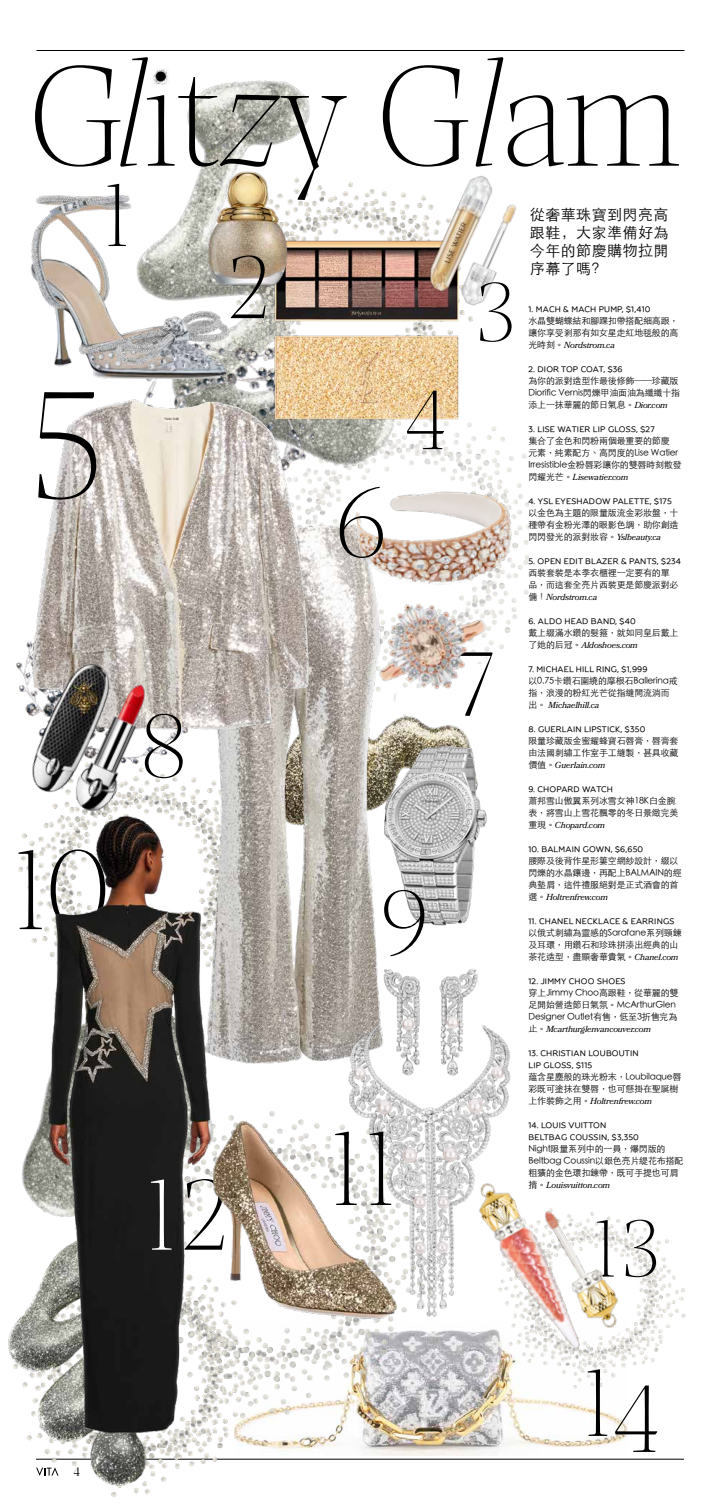
<style>
.page{position:relative;width:720px;height:1512px;background:#fff}
.page>*{position:absolute;margin:0;border:0;box-sizing:border-box;transform-origin:0 0}
.t1{font:300 163.6px "Prospectus L";color:#000}
.t2{font:300 151.8px "Prospectus L";color:#000}
.t3{font:300 121.4px "Prospectus L";color:#000}
.t4{font:300 112.6px "Prospectus L";color:#000}
.t5{font:300 106.9px "Prospectus L";color:#000}
.t6{font:300 102.2px "Prospectus L";color:#000}
.t7{font:300 100px "Prospectus L";color:#000}
.t8{font:300 97.1px "Prospectus L";color:#000}
.t9{font:300 95.5px "Prospectus L";color:#000}
.t10{font:300 90px "Prospectus L";color:#000}
.t11{font:300 86.8px "Prospectus L";color:#000}
.t12{font:300 15px/18px "ST Heiti SC";letter-spacing:.03em;color:#000;text-align:justify}
.t13{font:13px "Prospectus L";color:#000}
.t14{font:300 9px/12px "ST Heiti TC";letter-spacing:-.02em;color:#000}
.t15{font:italic 8.8px "Bookmania";letter-spacing:-.02em;color:#000}
.t16{font:600 8px/12px "Grover";letter-spacing:.02em;color:#000}
.s1{font-style:italic}
.s2{font-family:"ST Heiti TC";font-weight:300;font-style:normal;font-size:9px}
.s3{font-family:"Bookmania";font-weight:400;font-style:italic;font-size:8.8px}
</style>
<div class="page">
<hr style="left:36px;top:1459px;width:648px;height:1px;background:#000">
<hr style="left:36px;top:50px;width:648px;height:1px;background:#000">
<img style="left:263px;top:1341px;width:365px;height:115px">
<img style="left:658px;top:1239px;width:28px;height:111px">
<img style="left:18px;top:774px;width:189px;height:116px">
<img style="left:263px;top:1324px;width:178px;height:98px">
<img style="left:111px;top:1358px;width:152px;height:139px">
<img style="left:22px;top:1111px;width:312px;height:247px">
<img style="left:36px;top:50px;width:493px;height:506px">
<img style="left:317px;top:424px;width:25px;height:92px">
<img style="left:214px;top:164px;width:263px;height:231px">
<img style="left:384px;top:728px;width:85px;height:105px">
<img style="left:251px;top:214px;width:232px;height:210px">
<img style="left:207px;top:516px;width:177px;height:548px">
<img style="left:26px;top:395px;width:291px;height:375px">
<img style="left:20px;top:654px;width:144px;height:167px">
<img style="left:207px;top:169px;width:82px;height:122px">
<img style="left:416px;top:166px;width:113px;height:145px">
<img style="left:343px;top:572px;width:166px;height:156px">
<img style="left:26px;top:182px;width:222px;height:223px">
<img style="left:8px;top:1231px;width:183px;height:255px">
<img style="left:351px;top:484px;width:164px;height:107px">
<img style="left:30px;top:807px;width:203px;height:632px">
<img style="left:385px;top:740px;width:102px;height:186px">
<img style="left:382px;top:968px;width:96px;height:58px">
<img style="left:340px;top:1026px;width:171px;height:315px">
<img style="left:460px;top:1146px;width:198px;height:244px">
<img style="left:152px;top:68px;width:17px;height:17px">
<img style="left:206px;top:1122px;width:192px;height:202px">
<h2 class="t2" style="left:28px;top:7px;width:654px">G<span class="s1">l</span>it<span class="s1">z</span>y G<span class="s1">l</span>am</h2>
<h3 class="t9" style="left:105px;top:146px;width:25px">1</h3>
<h3 class="t12" style="left:530px;top:204px;width:140px">從奢華珠寶到閃亮高跟鞋，大家準備好為今年的節慶購物拉開序幕了嗎？</h3>
<h3 class="t9" style="left:228px;top:219px;width:44px">2</h3>
<h3 class="t10" style="left:476px;top:247px;width:42px">3</h3>
<p class="t16" style="left:528px;top:303px;width:124px">1. MACH &amp; MACH PUMP, $1,410</p>
<p class="t14" style="left:528px;top:313px;width:152px">水晶雙蝴蝶結和腳踝扣帶搭配細高跟，讓你享受剎那有如女星走紅地毯般的高</p>
<p class="t15" style="left:528px;top:339px;width:88px"><span class="s2">光時刻。</span>Nordstrom.ca</p>
<p class="t16" style="left:528px;top:363px;width:96px">2. DIOR TOP COAT, $36</p>
<p class="t14" style="left:528px;top:373px;width:153px">為你的派對造型作最後修飾──珍藏版<br>Diorific Vernis閃爍甲油面油為纖纖十指添上一抹華麗的節日氣息。<span class="s3">Dior.com</span></p>
<p class="t16" style="left:528px;top:423px;width:128px">3. LISE WATIER LIP GLOSS, $27</p>
<p class="t14" style="left:528px;top:433px;width:155px">集合了金色和閃粉兩個最重要的節慶<br>元素，純素配方、高閃度的Lise Watier<br>Irresistible金粉唇彩讓你的雙唇時刻散發</p>
<p class="t15" style="left:528px;top:471px;width:101px"><span class="s2">閃耀光芒。</span>Lisewatier.com</p>
<p class="t16" style="left:528px;top:495px;width:145px">4. YSL EYESHADOW PALETTE, $175</p>
<p class="t14" style="left:528px;top:505px;width:152px">以金色為主題的限量版流金彩妝盤，十種帶有金粉光澤的眼影色調，助你創造</p>
<p class="t15" style="left:528px;top:531px;width:134px"><span class="s2">閃閃發光的派對妝容。</span>Yslbeauty.ca</p>
<p class="t16" style="left:528px;top:555px;width:154px">5. OPEN EDIT BLAZER &amp; PANTS, $234</p>
<p class="t14" style="left:528px;top:565px;width:152px">西裝套裝是本季衣櫃裡一定要有的單品，而這套全亮片西裝更是節慶派對必</p>
<p class="t15" style="left:528px;top:591px;width:70px"><span class="s2">備！</span>Nordstrom.ca</p>
<p class="t16" style="left:528px;top:615px;width:109px">6. ALDO HEAD BAND, $40</p>
<p class="t14" style="left:528px;top:625px;width:152px">戴上綴滿水鑽的髮箍，就如同皇后戴上</p>
<p class="t15" style="left:528px;top:639px;width:111px"><span class="s2">了她的后冠。</span>Aldoshoes.com</p>
<p class="t16" style="left:528px;top:663px;width:121px">7. MICHAEL HILL RING, $1,999</p>
<p class="t14" style="left:528px;top:673px;width:151px">以0.75卡鑽石圍繞的摩根石Ballerina戒指，浪漫的粉紅光芒從指縫間流淌而</p>
<p class="t15" style="left:528px;top:699px;width:72px"><span class="s2">出。</span> Michaelhill.ca</p>
<p class="t16" style="left:528px;top:723px;width:118px">8. GUERLAIN LIPSTICK, $350</p>
<p class="t14" style="left:528px;top:733px;width:152px">限量珍藏版金蜜耀蜂寶石唇膏，唇膏套由法國刺繡工作室手工縫製，甚具收藏</p>
<p class="t15" style="left:528px;top:759px;width:78px"><span class="s2">價值。</span>Guerlain.com</p>
<p class="t16" style="left:528px;top:783px;width:86px">9. CHOPARD WATCH</p>
<p class="t14" style="left:528px;top:793px;width:152px">蕭邦雪山傲翼系列冰雪女神18K白金腕表，將雪山上雪花飄零的冬日景緻完美</p>
<p class="t15" style="left:528px;top:819px;width:78px"><span class="s2">重現。</span>Chopard.com</p>
<p class="t16" style="left:528px;top:843px;width:116px">10. BALMAIN GOWN, $6,650</p>
<p class="t14" style="left:528px;top:853px;width:155px">腰際及後背作星形簍空網紗設計，綴以閃爍的水晶鑲邊，再配上BALMAIN的經典墊肩，這件禮服絕對是正式酒會的首</p>
<p class="t15" style="left:528px;top:891px;width:81px"><span class="s2">選。</span>Holtrenfrew.com</p>
<p class="t16" style="left:528px;top:915px;width:147px">11. CHANEL NECKLACE &amp; EARRINGS</p>
<p class="t14" style="left:528px;top:925px;width:155px">以俄式刺繡為靈感的Sarafane系列頸鍊及耳環，用鑽石和珍珠拼湊出經典的山茶花造型，盡顯奢華貴氣。<span class="s3">Chanel.com</span></p>
<p class="t16" style="left:528px;top:975px;width:99px">12. JIMMY CHOO SHOES</p>
<p class="t14" style="left:528px;top:985px;width:152px">穿上Jimmy Choo高跟鞋，從華麗的雙足開始營造節日氣氛。McArthurGlen<br>Designer Outlet有售，低至3折售完為</p>
<p class="t15" style="left:528px;top:1023px;width:124px"><span class="s2">止。</span>Mcarthurglenvancouver.com</p>
<p class="t16" style="left:528px;top:1047px;width:112px">13. CHRISTIAN LOUBOUTIN<br>LIP GLOSS, $115</p>
<p class="t14" style="left:528px;top:1069px;width:155px">蘊含星塵般的珠光粉末，Loubilaque唇彩既可塗抹在雙唇，也可懸掛在聖誕樹</p>
<p class="t15" style="left:528px;top:1095px;width:125px"><span class="s2">上作裝飾之用。</span>Holtrenfrew.com</p>
<p class="t16" style="left:528px;top:1119px;width:112px">14. LOUIS VUITTON<br>BELTBAG COUSSIN, $3,350</p>
<p class="t14" style="left:528px;top:1141px;width:157px">Night限量系列中的一員，爆閃版的<br>Beltbag Coussin以銀色亮片緹花布搭配粗獷的金色環扣鍊帶，既可手提也可肩</p>
<p class="t15" style="left:528px;top:1179px;width:83px"><span class="s2">揹。</span>Louisvuitton.com</p>
<h3 class="t10" style="left:406px;top:355px;width:41px">4</h3>
<h1 class="t1" style="left:29px;top:328px;width:78px">5</h1>
<h3 class="t5" style="left:335px;top:446px;width:54px">6</h3>
<h3 class="t8" style="left:453px;top:614px;width:44px">7</h3>
<h3 class="t8" style="left:141px;top:676px;width:48px">8</h3>
<h3 class="t3" style="left:16px;top:803px;width:96px">10</h3>
<h3 class="t7" style="left:380px;top:851px;width:50px">9</h3>
<h3 class="t4" style="left:148px;top:1088px;width:248px"><sub>1</sub><sub>2</sub> 11</h3>
<h3 class="t11" style="left:595px;top:1186px;width:67px">13</h3>
<h3 class="t13" style="left:74px;top:1462px;width:8px">4</h3>
<h3 class="t6" style="left:585px;top:1337px;width:76px">14</h3>
</div>
